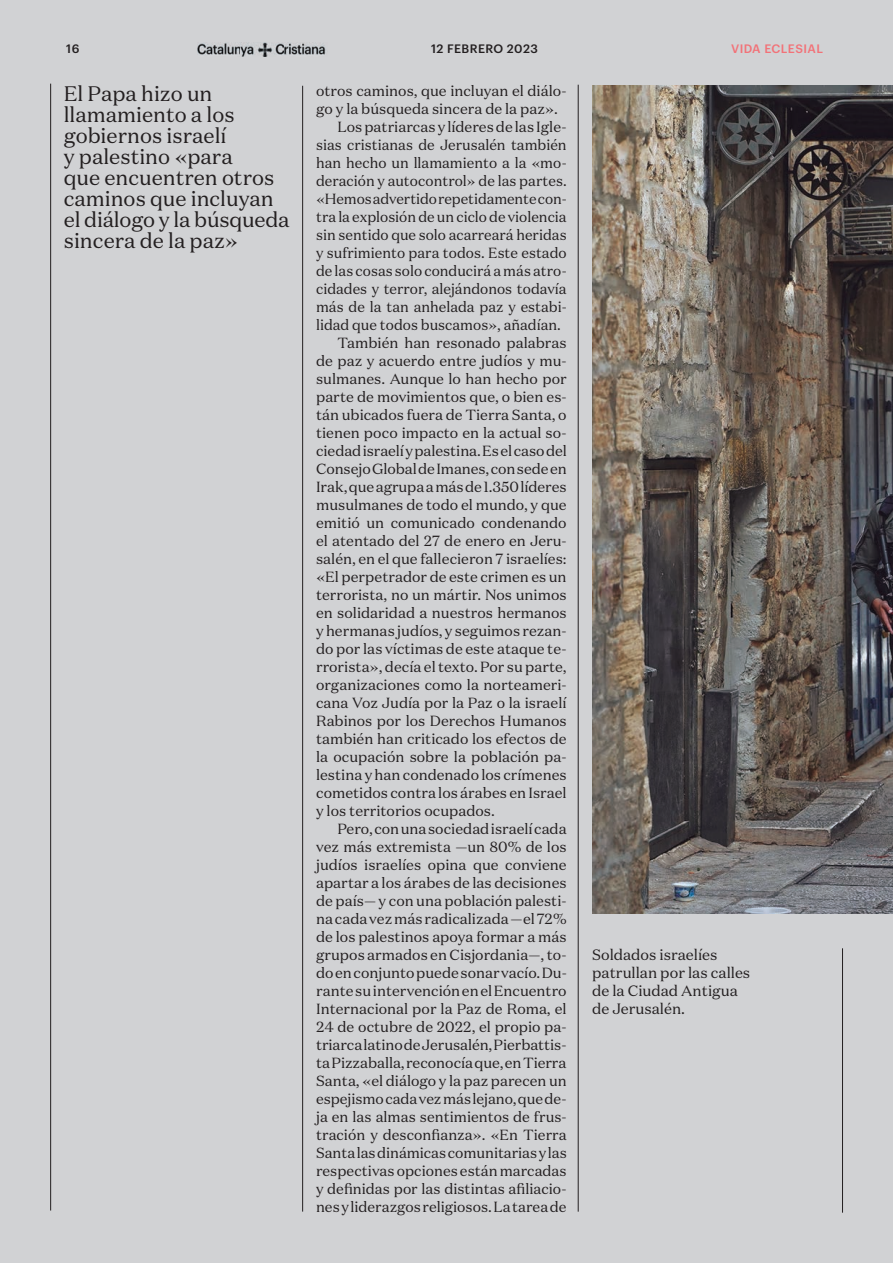
<style>
.page{position:relative;width:893px;height:1263px;background:#d1d2d4}
.page>*{position:absolute;margin:0;border:0;box-sizing:border-box;transform-origin:0 0}
.t1{font:21px/21px "Domaine Text";color:#231f20}
.t2{font:15px/18px "Domaine Text";color:#231f20}
.t3{font:14.7px "Domaine Text";color:#231f20}
.t4{font:500 12px "Graphik";letter-spacing:.035em;color:#231f20}
.t5{font:500 12px "Graphik";letter-spacing:.035em;color:#f27278}
</style>
<div class="page">
<img style="left:197px;top:43px;width:129px;height:13px">
<hr style="left:842px;top:948px;width:1px;height:265px;background:#231f20">
<hr style="left:50px;top:84px;width:1px;height:1126px;background:#231f20">
<hr style="left:302px;top:86px;width:1px;height:1125px;background:#231f20">
<hr style="left:578px;top:85px;width:1px;height:1126px;background:#231f20">
<img style="left:592px;top:86px;width:297px;height:828px">
<img style="left:889px;top:86px;width:4px;height:828px">
<p class="t4" style="left:66px;top:40px;width:15px">16</p>
<p class="t4" style="left:431px;top:40px;width:108px">12 FEBRERO 2023</p>
<p class="t5" style="left:731px;top:39px;width:93px">VIDA ECLESIAL</p>
<h1 class="t1" style="left:64px;top:83px;width:227px">El Papa hizo un llamamiento a los gobiernos israelí<br>y palestino «para<br>que encuentren otros caminos que incluyan el diálogo y la búsqueda sincera de la paz»</h1>
<p class="t3" style="left:316px;top:82px;width:252px">otros caminos, que incluyan el diálo-</p>
<p class="t3" style="left:316px;top:100px;width:243px">go y la búsqueda sincera de la paz».</p>
<p class="t3" style="left:337px;top:118px;width:231px">Los patriarcas y líderes de las Igle-</p>
<p class="t3" style="left:316px;top:136px;width:252px">sias cristianas de Jerusalén también</p>
<p class="t3" style="left:316px;top:154px;width:252px">han hecho un llamamiento a la «mo-</p>
<p class="t3" style="left:316px;top:172px;width:252px">deración y autocontrol» de las partes.</p>
<p class="t3" style="left:316px;top:190px;width:252px">«Hemos advertido repetidamente con-</p>
<p class="t3" style="left:316px;top:208px;width:252px">tra la explosión de un ciclo de violencia</p>
<p class="t3" style="left:316px;top:226px;width:252px">sin sentido que solo acarreará heridas</p>
<p class="t3" style="left:316px;top:244px;width:252px">y sufrimiento para todos. Este estado</p>
<p class="t3" style="left:316px;top:262px;width:252px">de las cosas solo conducirá a más atro-</p>
<p class="t3" style="left:316px;top:280px;width:252px">cidades y terror, alejándonos todavía</p>
<p class="t3" style="left:316px;top:298px;width:252px">más de la tan anhelada paz y estabi-</p>
<p class="t3" style="left:316px;top:316px;width:246px">lidad que todos buscamos», añadían.</p>
<p class="t3" style="left:337px;top:334px;width:231px">También han resonado palabras</p>
<p class="t3" style="left:316px;top:352px;width:252px">de paz y acuerdo entre judíos y mu-</p>
<p class="t3" style="left:316px;top:370px;width:252px">sulmanes. Aunque lo han hecho por</p>
<p class="t3" style="left:316px;top:388px;width:252px">parte de movimientos que, o bien es-</p>
<p class="t3" style="left:316px;top:406px;width:252px">tán ubicados fuera de Tierra Santa, o</p>
<p class="t3" style="left:316px;top:424px;width:252px">tienen poco impacto en la actual so-</p>
<p class="t3" style="left:316px;top:442px;width:252px">ciedad israelí y palestina. Es el caso del</p>
<p class="t3" style="left:316px;top:460px;width:252px">Consejo Global de Imanes, con sede en</p>
<p class="t3" style="left:316px;top:478px;width:252px">Irak, que agrupa a más de 1.350 líderes</p>
<p class="t3" style="left:316px;top:496px;width:252px">musulmanes de todo el mundo, y que</p>
<p class="t3" style="left:316px;top:514px;width:252px">emitió un comunicado condenando</p>
<p class="t3" style="left:316px;top:532px;width:252px">el atentado del 27 de enero en Jeru-</p>
<p class="t3" style="left:316px;top:550px;width:252px">salén, en el que fallecieron 7 israelíes:</p>
<p class="t3" style="left:316px;top:568px;width:252px">«El perpetrador de este crimen es un</p>
<p class="t3" style="left:316px;top:586px;width:252px">terrorista, no un mártir. Nos unimos</p>
<p class="t3" style="left:316px;top:604px;width:252px">en solidaridad a nuestros hermanos</p>
<p class="t3" style="left:316px;top:622px;width:252px">y hermanas judíos, y seguimos rezan-</p>
<p class="t3" style="left:316px;top:640px;width:252px">do por las víctimas de este ataque te-</p>
<p class="t3" style="left:316px;top:658px;width:252px">rrorista», decía el texto. Por su parte,</p>
<p class="t3" style="left:316px;top:676px;width:252px">organizaciones como la norteameri-</p>
<p class="t3" style="left:316px;top:694px;width:252px">cana Voz Judía por la Paz o la israelí</p>
<p class="t3" style="left:316px;top:712px;width:252px">Rabinos por los Derechos Humanos</p>
<p class="t3" style="left:316px;top:730px;width:252px">también han criticado los efectos de</p>
<p class="t3" style="left:316px;top:748px;width:252px">la ocupación sobre la población pa-</p>
<p class="t3" style="left:316px;top:766px;width:252px">lestina y han condenado los crímenes</p>
<p class="t3" style="left:316px;top:784px;width:252px">cometidos contra los árabes en Israel</p>
<p class="t3" style="left:316px;top:801px;width:180px">y los territorios ocupados.</p>
<p class="t3" style="left:337px;top:819px;width:231px">Pero, con una sociedad israelí cada</p>
<p class="t3" style="left:316px;top:837px;width:252px">vez más extremista —un 80% de los</p>
<p class="t3" style="left:316px;top:855px;width:252px">judíos israelíes opina que conviene</p>
<p class="t3" style="left:316px;top:873px;width:252px">apartar a los árabes de las decisiones</p>
<p class="t3" style="left:316px;top:891px;width:252px">de país— y con una población palesti-</p>
<p class="t3" style="left:316px;top:909px;width:252px">na cada vez más radicalizada —el 72%</p>
<p class="t3" style="left:316px;top:927px;width:252px">de los palestinos apoya formar a más</p>
<p class="t3" style="left:316px;top:945px;width:252px">grupos armados en Cisjordania—, to-</p>
<p class="t3" style="left:316px;top:963px;width:252px">do en conjunto puede sonar vacío. Du-</p>
<p class="t3" style="left:316px;top:981px;width:252px">rante su intervención en el Encuentro</p>
<p class="t3" style="left:316px;top:999px;width:252px">Internacional por la Paz de Roma, el</p>
<p class="t3" style="left:316px;top:1017px;width:252px">24 de octubre de 2022, el propio pa-</p>
<p class="t3" style="left:316px;top:1035px;width:252px">triarca latino de Jerusalén, Pierbattis-</p>
<p class="t3" style="left:316px;top:1053px;width:252px">ta Pizzaballa, reconocía que, en Tierra</p>
<p class="t3" style="left:316px;top:1071px;width:252px">Santa, «el diálogo y la paz parecen un</p>
<p class="t3" style="left:316px;top:1090px;width:252px">espejismo cada vez más lejano, que de-</p>
<p class="t3" style="left:316px;top:1108px;width:252px">ja en las almas sentimientos de frus-</p>
<p class="t3" style="left:316px;top:1126px;width:252px">tración y desconfianza». «En Tierra</p>
<p class="t3" style="left:316px;top:1144px;width:252px">Santa las dinámicas comunitarias y las</p>
<p class="t3" style="left:316px;top:1162px;width:252px">respectivas opciones están marcadas</p>
<p class="t3" style="left:316px;top:1180px;width:252px">y definidas por las distintas afiliacio-</p>
<p class="t3" style="left:316px;top:1198px;width:252px">nes y liderazgos religiosos. La tarea de</p>
<p class="t2" style="left:592px;top:945px;width:160px">Soldados israelíes patrullan por las calles de la Ciudad Antigua de Jerusalén.</p>
</div>
